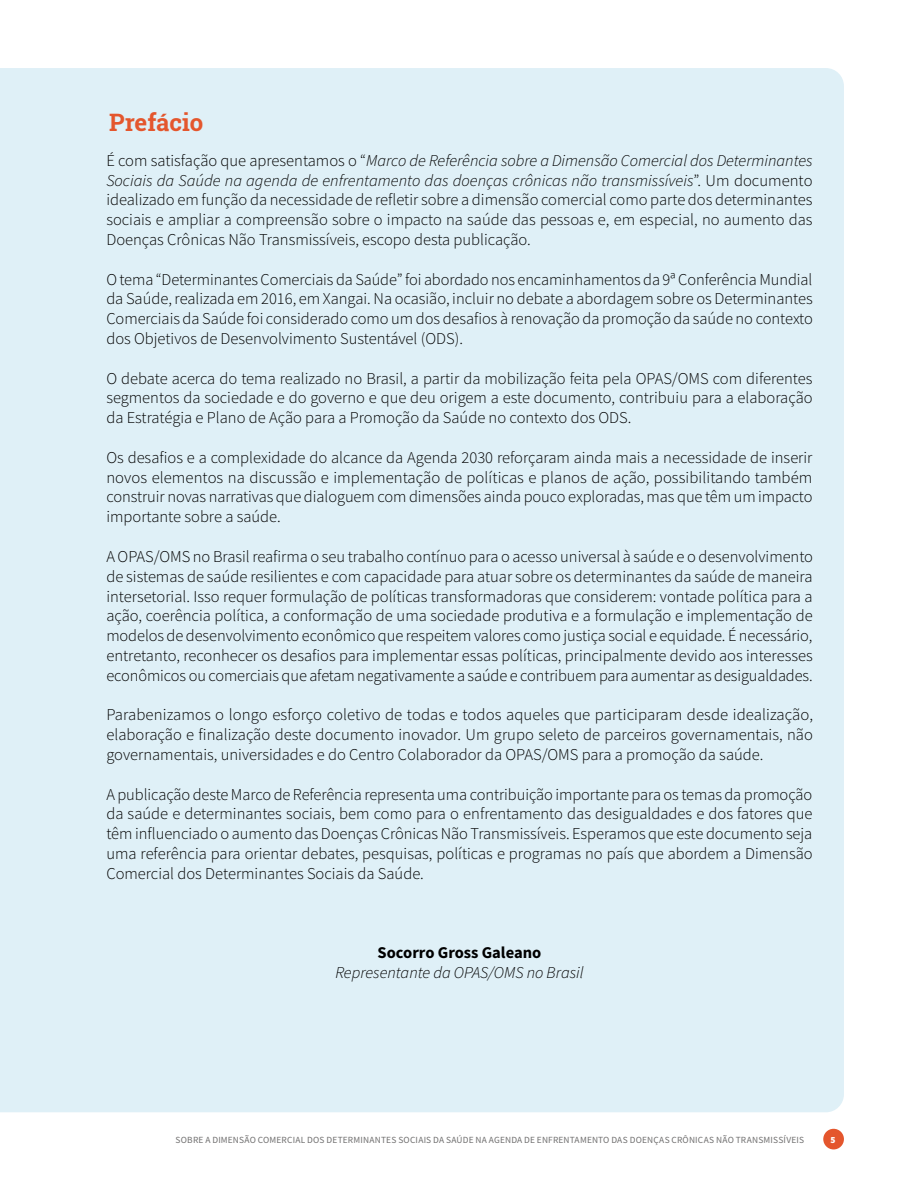
<style>
.page{position:relative;width:919px;height:1191px;background:#fff}
.page>*{position:absolute;margin:0;border:0;box-sizing:border-box;transform-origin:0 0}
.t1{font:700 24px "Roboto Slab";color:#e4562d}
.t2{font:300 16.5px/19.8px "Source Sans Pro";color:#000;text-align:justify}
.t3{font:italic 300 16.5px "Source Sans Pro";color:#000}
.t4{font:700 16.5px "Source Sans Pro";color:#000}
.t5{font:9.3px "Source Sans Pro";letter-spacing:.02em;color:#706f6f}
.t6{font:900 9.3px "Source Sans Pro";color:#fff}
.s1{font-style:italic}
</style>
<div class="page">
<div style="left:0;top:68px;width:843px;height:1044px;background:#dff0f7"></div>
<div style="left:823px;top:1128px;width:20px;height:21px;background:#e4562d;border-radius:50%"></div>
<h1 class="t1" style="left:109px;top:106px;width:96px">Prefácio</h1>
<p class="t2" style="left:106px;top:150px;width:707px">É com satisfação que apresentamos o “<span class="s1">Marco de Referência sobre a Dimensão Comercial dos Determinantes Sociais da Saúde na agenda de enfrentamento das doenças crônicas não transmissíveis</span>”. Um documento idealizado em função da necessidade de refletir sobre a dimensão comercial como parte dos determinantes sociais e ampliar a compreensão sobre o impacto na saúde das pessoas e, em especial, no aumento das Doenças Crônicas Não Transmissíveis, escopo desta publicação.</p>
<p class="t2" style="left:106px;top:269px;width:708px">O tema “Determinantes Comerciais da Saúde” foi abordado nos encaminhamentos da 9ª Conferência Mundial da Saúde, realizada em 2016, em Xangai. Na ocasião, incluir no debate a abordagem sobre os Determinantes Comerciais da Saúde foi considerado como um dos desafios à renovação da promoção da saúde no contexto dos Objetivos de Desenvolvimento Sustentável (ODS).</p>
<p class="t2" style="left:106px;top:368px;width:707px">O debate acerca do tema realizado no Brasil, a partir da mobilização feita pela OPAS/OMS com diferentes segmentos da sociedade e do governo e que deu origem a este documento, contribuiu para a elaboração da Estratégia e Plano de Ação para a Promoção da Saúde no contexto dos ODS.</p>
<p class="t2" style="left:106px;top:447px;width:707px">Os desafios e a complexidade do alcance da Agenda 2030 reforçaram ainda mais a necessidade de inserir novos elementos na discussão e implementação de políticas e planos de ação, possibilitando também construir novas narrativas que dialoguem com dimensões ainda pouco exploradas, mas que têm um impacto importante sobre a saúde.</p>
<p class="t2" style="left:106px;top:546px;width:708px">A OPAS/OMS no Brasil reafirma o seu trabalho contínuo para o acesso universal à saúde e o desenvolvimento de sistemas de saúde resilientes e com capacidade para atuar sobre os determinantes da saúde de maneira intersetorial. Isso requer formulação de políticas transformadoras que considerem: vontade política para a ação, coerência política, a conformação de uma sociedade produtiva e a formulação e implementação de modelos de desenvolvimento econômico que respeitem valores como justiça social e equidade. É necessário, entretanto, reconhecer os desafios para implementar essas políticas, principalmente devido aos interesses econômicos ou comerciais que afetam negativamente a saúde e contribuem para aumentar as desigualdades.</p>
<p class="t2" style="left:106px;top:705px;width:708px">Parabenizamos o longo esforço coletivo de todas e todos aqueles que participaram desde idealização, elaboração e finalização deste documento inovador. Um grupo seleto de parceiros governamentais, não governamentais, universidades e do Centro Colaborador da OPAS/OMS para a promoção da saúde.</p>
<p class="t2" style="left:106px;top:784px;width:707px">A publicação deste Marco de Referência representa uma contribuição importante para os temas da promoção da saúde e determinantes sociais, bem como para o enfrentamento das desigualdades e dos fatores que têm influenciado o aumento das Doenças Crônicas Não Transmissíveis. Esperamos que este documento seja uma referência para orientar debates, pesquisas, políticas e programas no país que abordem a Dimensão Comercial dos Determinantes Sociais da Saúde.</p>
<p class="t4" style="left:377px;top:941px;width:165px">Socorro Gross Galeano</p>
<p class="t3" style="left:335px;top:962px;width:250px">Representante da OPAS/OMS no Brasil</p>
<p class="t5" style="left:175px;top:1133px;width:630px">SOBRE A DIMENSÃO COMERCIAL DOS DETERMINANTES SOCIAIS DA SAÚDE NA AGENDA DE ENFRENTAMENTO DAS DOENÇAS CRÔNICAS NÃO TRANSMISSÍVEIS</p>
<p class="t6" style="left:830px;top:1133px;width:7px">5</p>
</div>
